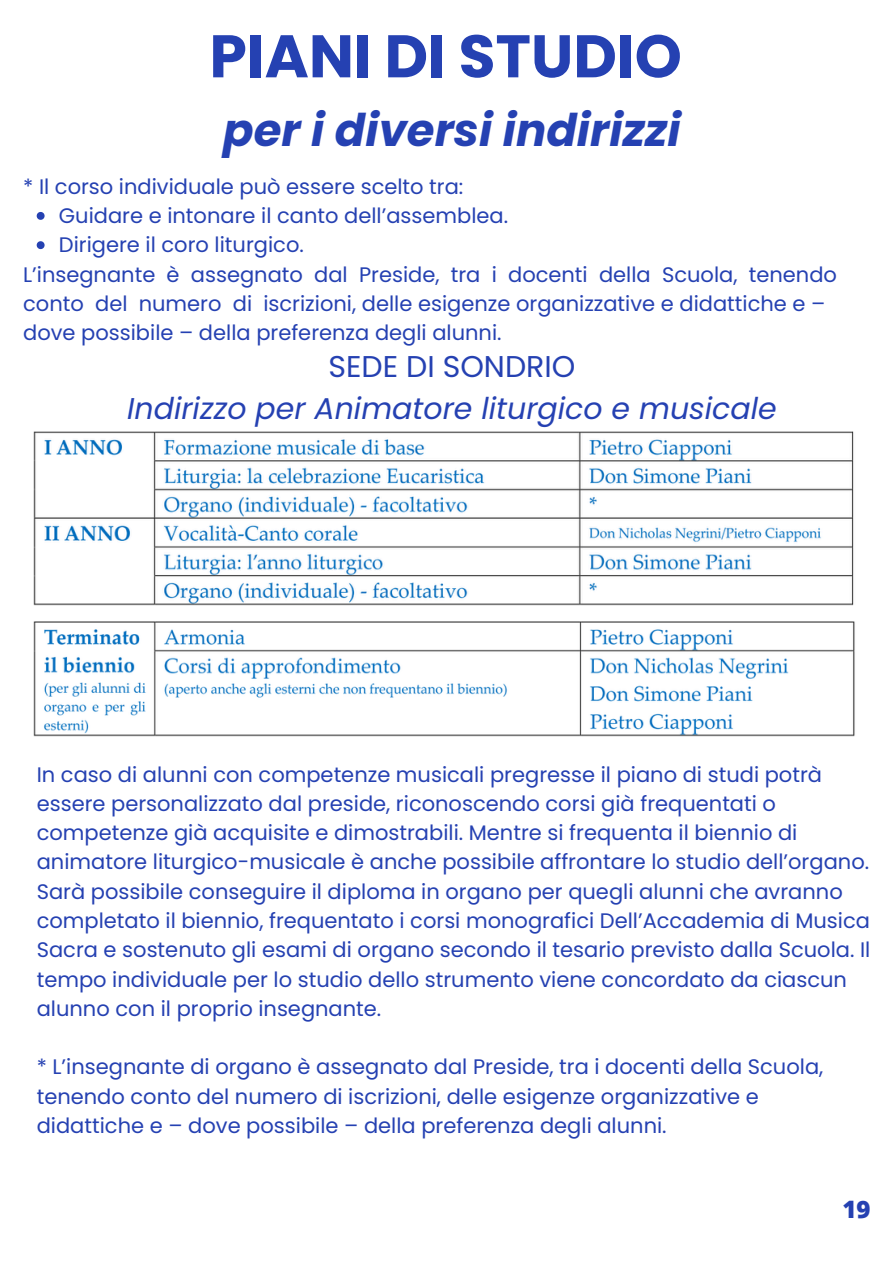
<style>
.page{position:relative;width:894px;height:1264px;background:#fff}
.page>*{position:absolute;margin:0;border:0;box-sizing:border-box;transform-origin:0 0}
.t1{font:700 60px "Poppins";color:#2541b2}
.t2{font:italic 700 45px "Poppins";color:#2541b2}
.t3{font:italic 30px "Poppins";color:#2541b2}
.t4{font:30px "Poppins";color:#2541b2}
.t5{font:800 24px "Open Sans";color:#2541b2}
.t6{font:21px/29.2px "Poppins";color:#2541b2}
</style>
<div class="page">
<img style="left:33px;top:432px;width:821px;height:173px">
<img style="left:33px;top:622px;width:822px;height:114px">
<svg style="left:37px;top:212px;width:8px;height:8px"></svg>
<svg style="left:37px;top:241px;width:8px;height:8px"></svg>
<h1 class="t1" style="left:209px;top:14px;width:474px">PIANI DI STUDIO</h1>
<h2 class="t2" style="left:223px;top:99px;width:459px">per i diversi indirizzi</h2>
<p class="t6" style="left:23px;top:172px;width:441px">* Il corso individuale può essere scelto tra:</p>
<p class="t6" style="left:59px;top:201px;width:450px">Guidare e intonare il canto dell’assemblea.</p>
<p class="t6" style="left:59px;top:230px;width:246px">Dirigere il coro liturgico.</p>
<p class="t6" style="left:23px;top:260px;width:815px">L’insegnante è assegnato dal Preside, tra i docenti della Scuola, tenendo</p>
<p class="t6" style="left:23px;top:289px;width:803px">conto del numero di iscrizioni, delle esigenze organizzative e didattiche e –</p>
<p class="t6" style="left:23px;top:318px;width:480px">dove possibile – della preferenza degli alunni.</p>
<h3 class="t4" style="left:328px;top:346px;width:248px">SEDE DI SONDRIO</h3>
<h3 class="t3" style="left:127px;top:387px;width:651px">Indirizzo per Animatore liturgico e musicale</h3>
<p class="t6" style="left:37px;top:759px;width:835px">In caso di alunni con competenze musicali pregresse il piano di studi potrà essere personalizzato dal preside, riconoscendo corsi già frequentati o competenze già acquisite e dimostrabili. Mentre si frequenta il biennio di animatore liturgico-musicale è anche possibile affrontare lo studio dell’organo.<br>Sarà possibile conseguire il diploma in organo per quegli alunni che avranno completato il biennio, frequentato i corsi monografici Dell’Accademia di Musica Sacra e sostenuto gli esami di organo secondo il tesario previsto dalla Scuola. Il tempo individuale per lo studio dello strumento viene concordato da ciascun alunno con il proprio insegnante.</p>
<p class="t6" style="left:37px;top:1052px;width:788px">* L’insegnante di organo è assegnato dal Preside, tra i docenti della Scuola, tenendo conto del numero di iscrizioni, delle esigenze organizzative e didattiche e – dove possibile – della preferenza degli alunni.</p>
<p class="t5" style="left:842px;top:1191px;width:30px">19</p>
</div>
